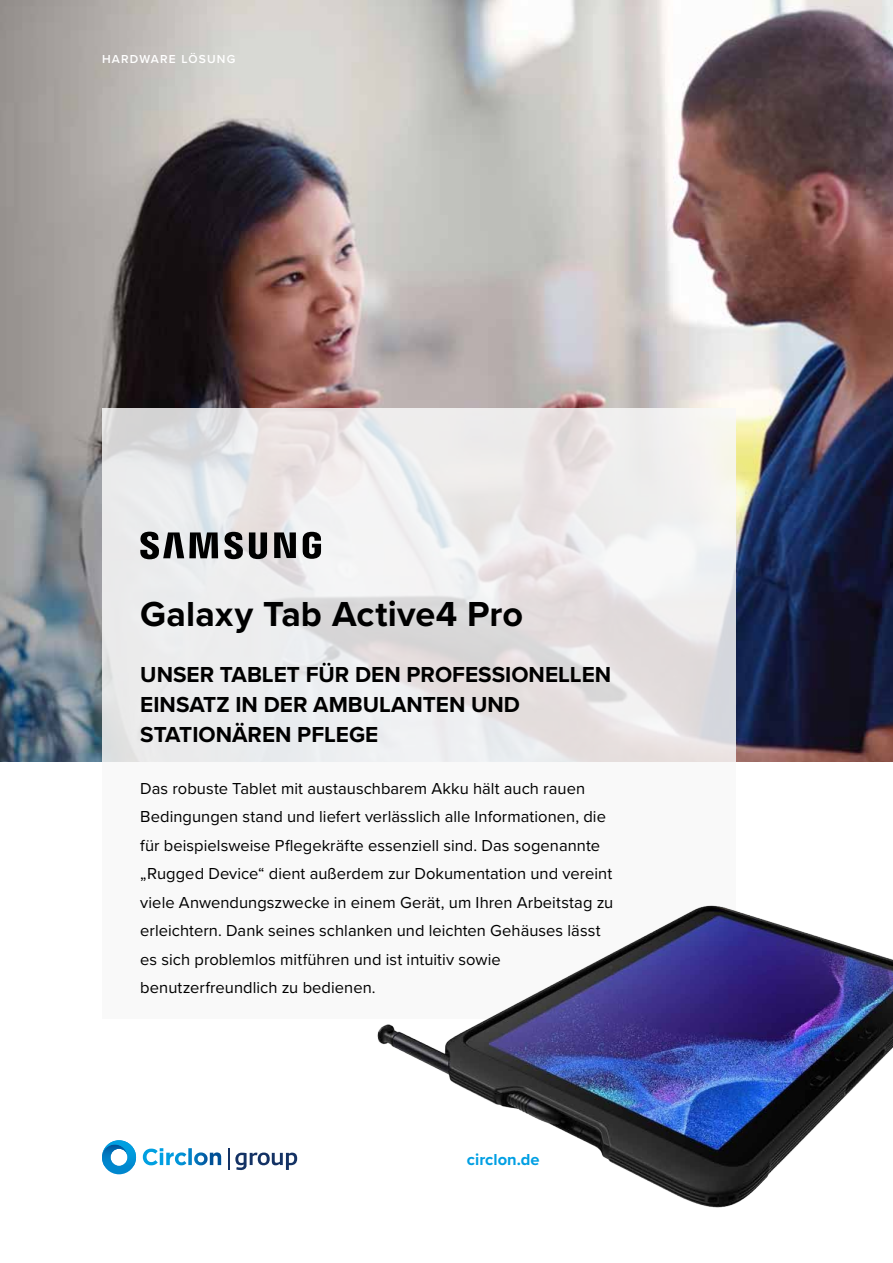
<style>
.page{position:relative;width:893px;height:1263px;background:#fff}
.page>*{position:absolute;margin:0;border:0;box-sizing:border-box;transform-origin:0 0}
.t1{font:700 36px "Proxima Nova";letter-spacing:.005em;color:#000}
.t2{font:700 22.5px/30px "Proxima Nova";color:#000}
.t3{font:16.5px/28.5px "Proxima Nova";letter-spacing:.005em;color:#000}
.t4{font:700 16.5px "Proxima Nova";color:#009fe3}
.t5{font:600 12px "Proxima Nova";letter-spacing:.1em;color:#fff}
</style>
<div class="page">
<img style="left:0;top:0;width:893px;height:761px">
<svg style="left:102px;top:408px;width:634px;height:354px;fill:#ebebec"></svg>
<svg style="left:140px;top:532px;width:181px;height:27px;background:#696969"></svg>
<img style="left:297px;top:905px;width:596px;height:303px">
<svg style="left:143px;top:1148px;width:78px;height:17px"></svg>
<svg style="left:228px;top:1148px;width:1px;height:22px"></svg>
<svg style="left:235px;top:1152px;width:62px;height:18px"></svg>
<svg style="left:102px;top:1140px;width:34px;height:34px"></svg>
<p class="t5" style="left:102px;top:51px;width:135px">HARDWARE LÖSUNG</p>
<h1 class="t1" style="left:140px;top:587px;width:384px">Galaxy Tab Active4 Pro</h1>
<h2 class="t2" style="left:140px;top:659px;width:472px">UNSER TABLET FÜR DEN PROFESSIONELLEN<br>EINSATZ IN DER AMBULANTEN UND<br>STATIONÄREN PFLEGE</h2>
<p class="t3" style="left:140px;top:773px;width:475px">Das robuste Tablet mit austauschbarem Akku hält auch rauen Bedingungen stand und liefert verlässlich alle Informationen, die für beispielsweise Pflegekräfte essenziell sind. Das sogenannte „Rugged Device“ dient außerdem zur Dokumentation und vereint viele Anwendungszwecke in einem Gerät, um Ihren Arbeitstag zu erleichtern. Dank seines schlanken und leichten Gehäuses lässt es sich problemlos mitführen und ist intuitiv sowie benutzerfreundlich zu bedienen.</p>
<p class="t4" style="left:467px;top:1147px;width:74px">circlon.de</p>
</div>
